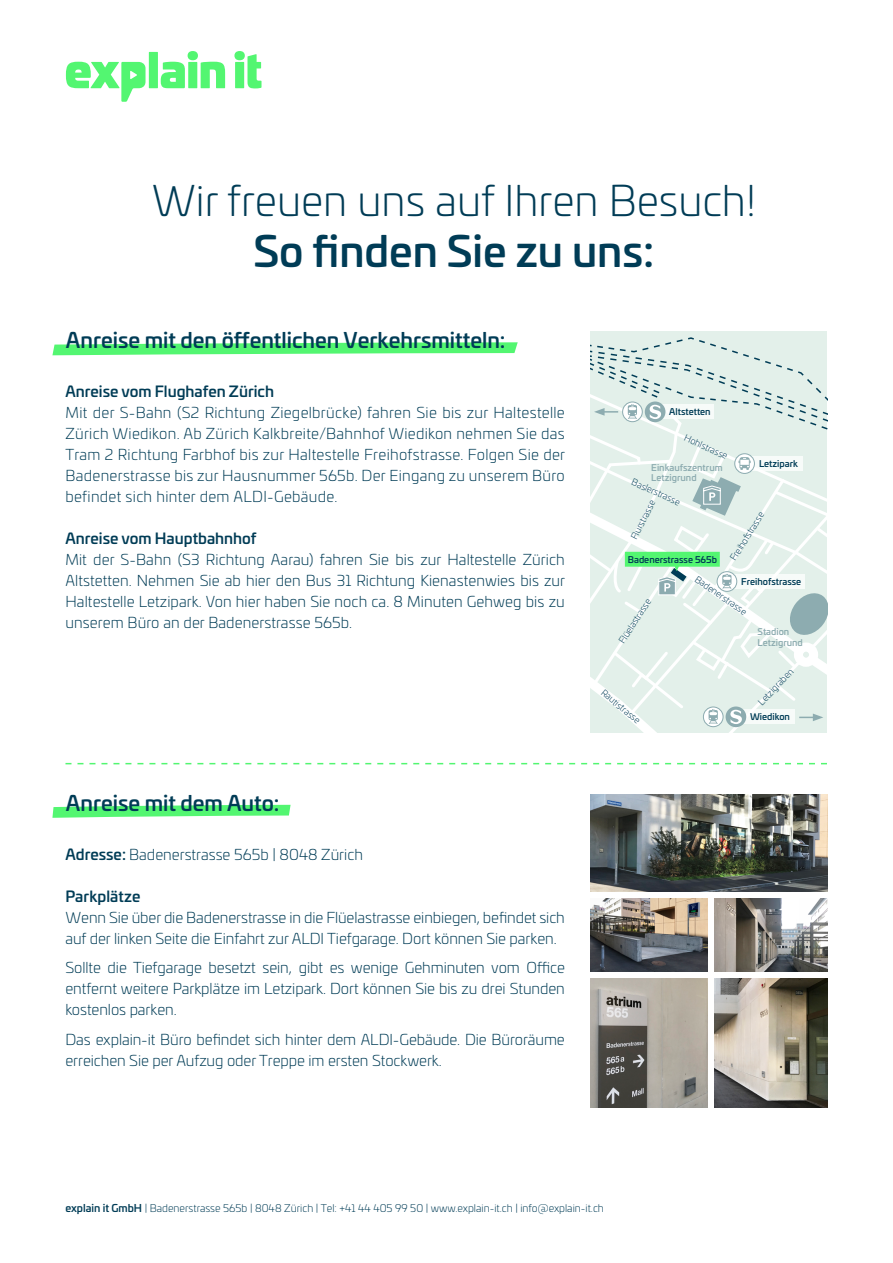
<style>
.page{position:relative;width:893px;height:1263px;background:#fff}
.page>*{position:absolute;margin:0;border:0;box-sizing:border-box;transform-origin:0 0}
.t1{font:300 42px "Univia Pro";color:#003c56}
.t2{font:500 42px "Univia Pro";color:#003c56}
.t3{font:500 21px "Univia Pro";color:#003c56}
.t4{font:300 15px/21px "Univia Pro";letter-spacing:-.005em;color:#003c56;text-align:justify}
.t5{font:500 15px "Univia Pro";color:#003c56}
.t6{font:300 10.5px "Univia Pro";color:#003c56}
.t7{font:300 9px "Univia Pro";color:#003c56}
.t8{font:500 9px "Univia Pro";color:#003c56}
.t9{font:500 9px/10.8px "Univia Pro";color:#8dacb0}
.s1{font-weight:500}
</style>
<div class="page">
<div style="left:149px;top:52px;width:9px;height:36px;background:#53f671"></div>
<div style="left:188px;top:62px;width:9px;height:26px;background:#53f671"></div>
<svg style="left:201px;top:62px;width:24px;height:26px"></svg>
<div style="left:235px;top:62px;width:9px;height:26px;background:#53f671"></div>
<svg style="left:161px;top:62px;width:24px;height:26px"></svg>
<div style="left:188px;top:51px;width:10px;height:9px;background:#53f671;border-radius:50%"></div>
<div style="left:234px;top:51px;width:11px;height:9px;background:#53f671;border-radius:50%"></div>
<svg style="left:247px;top:54px;width:14px;height:34px"></svg>
<svg style="left:66px;top:62px;width:80px;height:40px"></svg>
<svg style="left:65px;top:763px;width:762px;height:1px"></svg>
<svg style="left:52px;top:805px;width:239px;height:13px;background:#72f78b"></svg>
<svg style="left:52px;top:342px;width:466px;height:13px;background:#72f78a"></svg>
<svg style="left:590px;top:336px;width:237px;height:397px"></svg>
<div style="left:622px;top:401px;width:21px;height:21px;border:1px solid #8cabb0;border-radius:50%"></div>
<img style="left:715px;top:898px;width:112px;height:74px">
<img style="left:590px;top:794px;width:237px;height:97px">
<img style="left:590px;top:979px;width:118px;height:128px">
<img style="left:715px;top:979px;width:112px;height:128px">
<img style="left:590px;top:898px;width:118px;height:74px">
<h1 class="t1" style="left:152px;top:171px;width:606px">Wir freuen uns auf Ihren Besuch!</h1>
<h1 class="t2" style="left:253px;top:219px;width:402px">So finden Sie zu uns:</h1>
<h2 class="t3" style="left:66px;top:324px;width:441px">Anreise mit den öffentlichen Verkehrsmitteln:</h2>
<p class="t5" style="left:65px;top:380px;width:210px">Anreise vom Flughafen Zürich</p>
<p class="t4" style="left:65px;top:401px;width:501px">Mit der S-Bahn (S2 Richtung Ziegelbrücke) fahren Sie bis zur Haltestelle Zürich Wiedikon. Ab Zürich Kalkbreite/Bahnhof Wiedikon nehmen Sie das Tram 2 Richtung Farbhof bis zur Haltestelle Freihofstrasse. Folgen Sie der Badenerstrasse bis zur Hausnummer 565b. Der Eingang zu unserem Büro befindet sich hinter dem ALDI-Gebäude.</p>
<p class="t5" style="left:65px;top:527px;width:192px">Anreise vom Hauptbahnhof</p>
<p class="t4" style="left:65px;top:548px;width:501px">Mit der S-Bahn (S3 Richtung Aarau) fahren Sie bis zur Haltestelle Zürich Altstetten. Nehmen Sie ab hier den Bus 31 Richtung Kienastenwies bis zur Haltestelle Letzipark. Von hier haben Sie noch ca. 8 Minuten Gehweg bis zu unserem Büro an der Badenerstrasse 565b.</p>
<h2 class="t3" style="left:66px;top:787px;width:215px">Anreise mit dem Auto:</h2>
<p class="t4" style="left:65px;top:843px;width:299px"><span class="s1">Adresse:</span> Badenerstrasse 565b | 8048 Zürich</p>
<p class="t5" style="left:65px;top:884px;width:76px">Parkplätze</p>
<p class="t4" style="left:65px;top:906px;width:501px">Wenn Sie über die Badenerstrasse in die Flüelastrasse einbiegen, befindet sich auf der linken Seite die Einfahrt zur ALDI Tiefgarage. Dort können Sie parken.</p>
<p class="t4" style="left:65px;top:956px;width:501px">Sollte die Tiefgarage besetzt sein, gibt es wenige Gehminuten vom Office entfernt weitere Parkplätze im Letzipark. Dort können Sie bis zu drei Stunden kostenlos parken.</p>
<p class="t4" style="left:65px;top:1028px;width:501px">Das explain-it Büro befindet sich hinter dem ALDI-Gebäude. Die Büroräume erreichen Sie per Aufzug oder Treppe im ersten Stockwerk.</p>
<p class="t8" style="left:669px;top:405px;width:43px">Altstetten</p>
<p class="t7" style="left:687px;top:431px;width:48px;rotate:24deg">Hohlstrasse</p>
<p class="t8" style="left:759px;top:456px;width:40px">Letzipark</p>
<p class="t9" style="left:651px;top:461px;width:73px">Einkaufszentrum<br>Letzigrund</p>
<p class="t7" style="left:635px;top:475px;width:53px;rotate:24deg">Baslerstrasse</p>
<p class="t7" style="left:628px;top:536px;width:44px;rotate:-63deg">Flurstrasse</p>
<p class="t7" style="left:727px;top:556px;width:57px;rotate:-58deg">Freihofstrasse</p>
<p class="t8" style="left:628px;top:552px;width:91px">Badenerstrasse 565b</p>
<p class="t7" style="left:616px;top:639px;width:53px;rotate:-57deg">Flüelastrasse</p>
<p class="t7" style="left:607px;top:686px;width:49px;rotate:40deg">Rautistrasse</p>
<p class="t7" style="left:700px;top:573px;width:62px;rotate:35deg">Badenerstrasse</p>
<p class="t8" style="left:741px;top:575px;width:61px">Freihofstrasse</p>
<p class="t9" style="left:757px;top:626px;width:47px">Stadion<br>Letzigrund</p>
<p class="t7" style="left:755px;top:699px;width:48px;rotate:-46deg">Letzigraben</p>
<p class="t8" style="left:750px;top:710px;width:41px">Wiedikon</p>
<p class="t6" style="left:65px;top:1201px;width:540px"><span class="s1">explain it GmbH</span> | Badenerstrasse 565b | 8048 Zürich | Tel: +41 44 405 99 50 | www.explain-it.ch | info@explain-it.ch</p>
</div>
